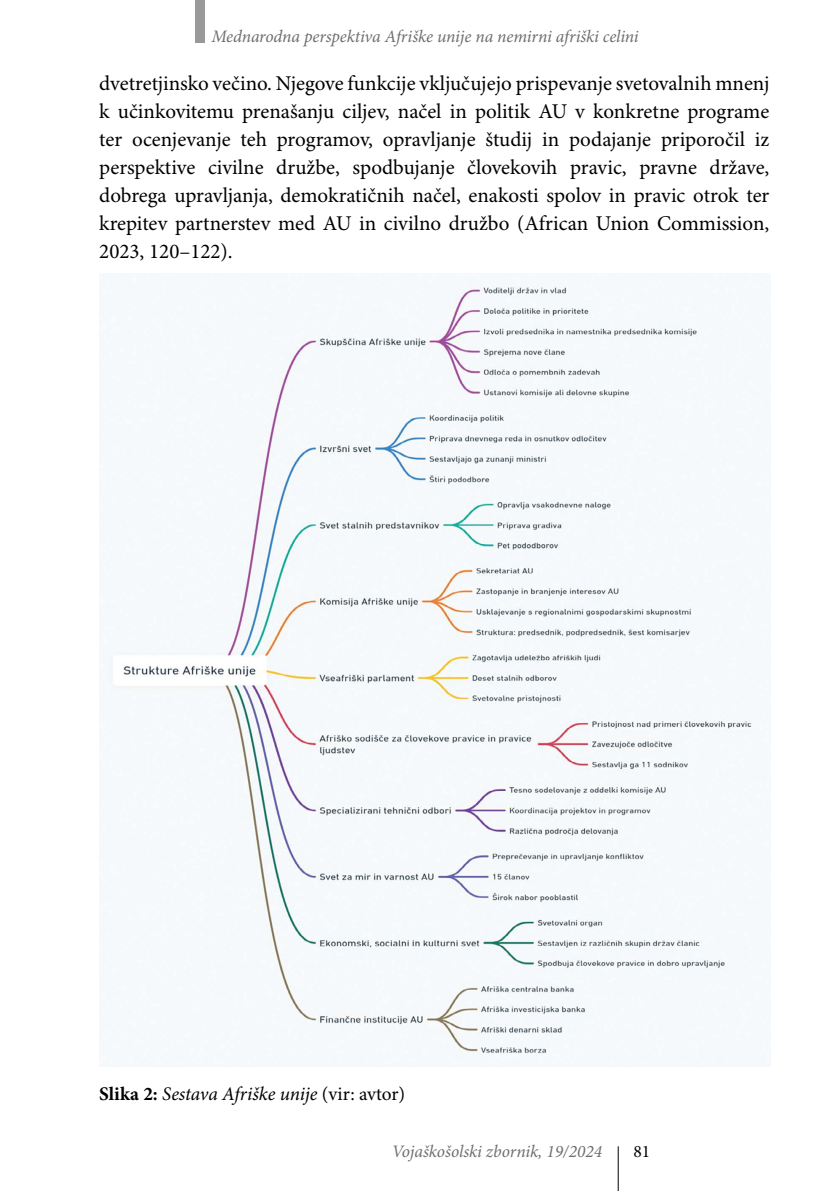
<style>
.page{position:relative;width:819px;height:1191px;background:#fff}
.page>*{position:absolute;margin:0;border:0;box-sizing:border-box;transform-origin:0 0}
.t1{font:21px/28px "Minion Pro";color:#000;text-align:justify}
.t2{font:italic 19.25px "Minion Pro";letter-spacing:-.01em;color:#000}
.t3{font:italic 17.5px "Minion Pro";letter-spacing:-.005em;color:#6d6e71}
.t4{font:17.5px "Minion Pro";color:#000}
.s1{font-weight:700;font-style:normal}
.s2{font-style:normal}
</style>
<div class="page">
<div style="left:194px;top:0;width:10px;height:42px;background:#999"></div>
<hr style="left:618px;top:1146px;width:1px;height:45px;background:#000">
<img style="left:107px;top:286px;width:645px;height:769px">
<p class="t3" style="left:211px;top:25px;width:429px">Mednarodna perspektiva Afriške unije na nemirni afriški celini</p>
<p class="t1" style="left:99px;top:70px;width:671px">dvetretjinsko večino. Njegove funkcije vključujejo prispevanje svetovalnih mnenj k učinkovitemu prenašanju ciljev, načel in politik AU v konkretne programe ter ocenjevanje teh programov, opravljanje študij in podajanje priporočil iz perspektive civilne družbe, spodbujanje človekovih pravic, pravne države, dobrega upravljanja, demokratičnih načel, enakosti spolov in pravic otrok ter krepitev partnerstev med AU in civilno družbo (African Union Commission, 2023, 120–122).</p>
<p class="t2" style="left:99px;top:1080px;width:307px"><span class="s1">Slika 2:</span> Sestava Afriške unije <span class="s2">(vir: avtor)</span></p>
<p class="t3" style="left:391px;top:1139px;width:212px">Vojaškošolski zbornik, 19/2024</p>
<p class="t4" style="left:633px;top:1140px;width:18px">81</p>
</div>
